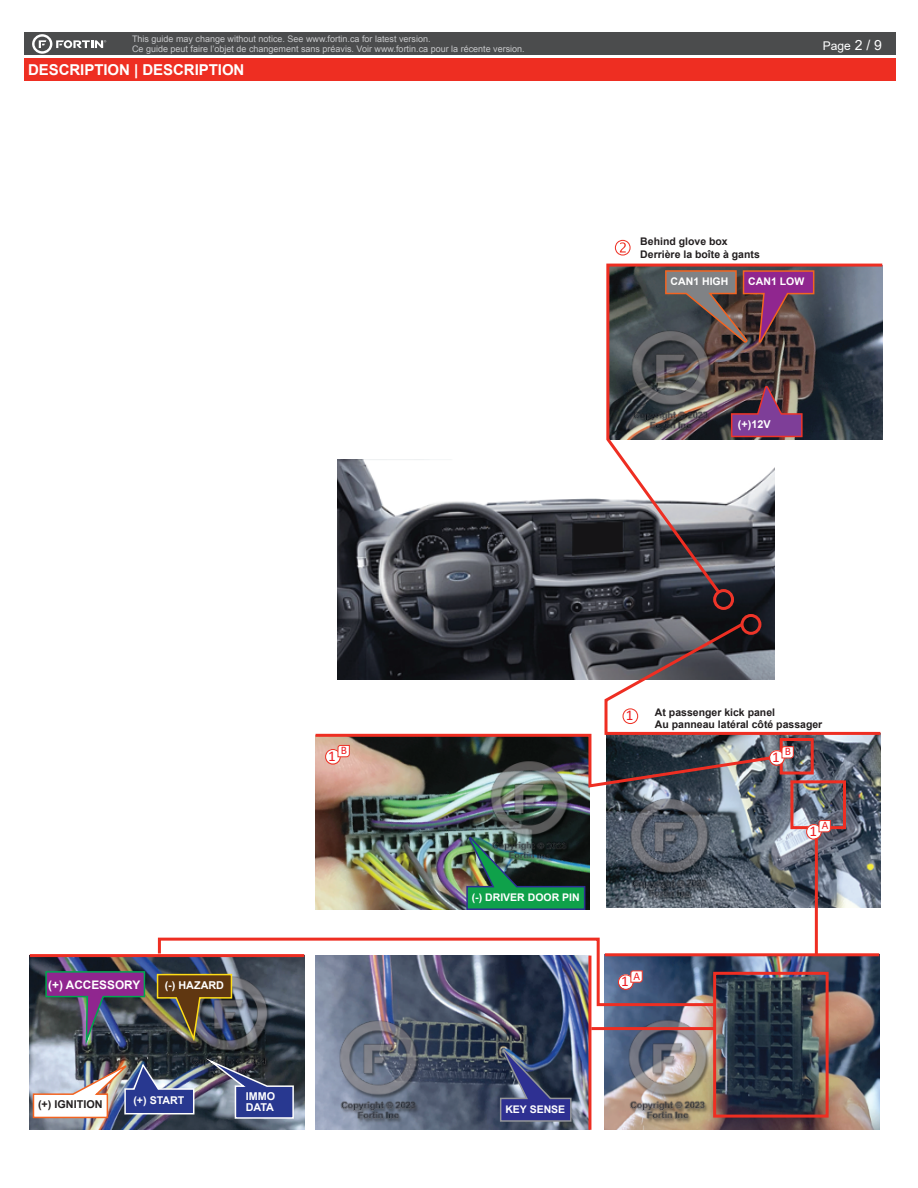
<style>
.page{position:relative;width:918px;height:1188px;background:#fff}
.page>*{position:absolute;margin:0;border:0;box-sizing:border-box;transform-origin:0 0}
.t1{font:700 15px "Arial";letter-spacing:-.005em;color:#fff}
.t2{font:15px "Calibri";color:#ee1d23}
.t3{font:12px "Arial";color:#fff}
.t4{font:700 11.85px "Arial";color:#fff}
.t5{font:11.55px "Calibri";color:#ee1d23}
.t6{font:700 10.8px/10.8px "Arial";color:#fff}
.t7{font:700 10.8px "Arial";color:#231f20}
.t8{font:700 10.65px "Arial";color:#fff}
.t9{font:700 10.5px/12px "Arial";color:#231f20}
.t10{font:700 10.5px "Arial";color:#fff}
.t11{font:9px/9.8px "Arial";color:#c7c8ca}
.s1{font-size:13.95px}
</style>
<div class="page">
<div style="left:24px;top:33px;width:872px;height:22px;background:#4b4c4d"></div>
<div style="left:24px;top:58px;width:872px;height:23px;background:#ee2e22"></div>
<svg style="left:32px;top:34px;width:74px;height:20px"></svg>
<img style="left:337px;top:459px;width:438px;height:161px">
<div style="left:713px;top:589px;width:21px;height:21px;border:3px solid #ee3529;border-radius:50%"></div>
<svg style="left:605px;top:263px;width:278px;height:333px"></svg>
<svg style="left:664px;top:269px;width:151px;height:75px;background:#6d4c5a"></svg>
<svg style="left:615px;top:240px;width:16px;height:16px"></svg>
<svg style="left:730px;top:386px;width:73px;height:52px;background:#78446c"></svg>
<img style="left:30px;top:957px;width:274px;height:173px">
<img style="left:316px;top:1122px;width:272px;height:8px">
<img style="left:316px;top:789px;width:274px;height:121px">
<img style="left:605px;top:956px;width:274px;height:173px">
<img style="left:606px;top:789px;width:274px;height:119px">
<div style="left:741px;top:614px;width:20px;height:21px;border:3px solid #ee3529;border-radius:50%"></div>
<hr style="left:30px;top:954px;width:274px;height:3px;background:#ee2e22">
<hr style="left:588px;top:956px;width:3px;height:174px;background:#ee2e22">
<div style="left:713px;top:972px;width:116px;height:146px;border:3px solid #ee2e22"></div>
<div style="left:790px;top:780px;width:56px;height:49px;border:3px solid #ee2e22"></div>
<hr style="left:605px;top:953px;width:274px;height:3px;background:#ee2e22">
<hr style="left:815px;top:828px;width:3px;height:127px;background:#ee2e22">
<img style="left:466px;top:836px;width:120px;height:74px">
<img style="left:32px;top:937px;width:686px;height:185px">
<svg style="left:806px;top:820px;width:25px;height:20px"></svg>
<svg style="left:315px;top:620px;width:566px;height:169px"></svg>
<p class="t11" style="left:132px;top:34px;width:394px">This guide may change without notice. See www.fortin.ca for latest version.<br>Ce guide peut faire l’objet de changement sans préavis. Voir www.fortin.ca pour la récente version.</p>
<h1 class="t1" style="left:28px;top:59px;width:218px">DESCRIPTION | DESCRIPTION</h1>
<h2 class="t3" style="left:823px;top:38px;width:61px">Page <span class="s1">2 / 9</span></h2>
<p class="t9" style="left:640px;top:236px;width:121px">Behind glove box<br>Derrière la boîte à gants</p>
<p class="t10" style="left:671px;top:274px;width:59px">CAN1 HIGH</p>
<p class="t10" style="left:748px;top:274px;width:57px">CAN1 LOW</p>
<p class="t6" style="left:738px;top:419px;width:34px">(+)12V</p>
<p class="t5" style="left:341px;top:742px;width:8px">B</p>
<p class="t2" style="left:328px;top:746px;width:9px">1</p>
<p class="t10" style="left:472px;top:890px;width:109px">(-) DRIVER DOOR PIN</p>
<p class="t2" style="left:626px;top:705px;width:9px">1</p>
<p class="t9" style="left:655px;top:707px;width:169px">At passenger kick panel<br>Au panneau latéral côté passager</p>
<p class="t5" style="left:785px;top:744px;width:8px">B</p>
<p class="t2" style="left:772px;top:747px;width:9px">1</p>
<p class="t5" style="left:822px;top:817px;width:8px">A</p>
<p class="t2" style="left:809px;top:821px;width:9px">1</p>
<p class="t4" style="left:48px;top:976px;width:93px">(+) ACCESSORY</p>
<p class="t5" style="left:634px;top:968px;width:8px">A</p>
<p class="t6" style="left:165px;top:980px;width:61px">(-) HAZARD</p>
<p class="t2" style="left:621px;top:971px;width:9px">1</p>
<p class="t7" style="left:38px;top:1096px;width:66px">(+) IGNITION</p>
<p class="t8" style="left:133px;top:1093px;width:53px">(+) START</p>
<p class="t6" style="left:246px;top:1091px;width:31px">IMMO<br>DATA</p>
<p class="t10" style="left:505px;top:1102px;width:61px">KEY SENSE</p>
</div>
